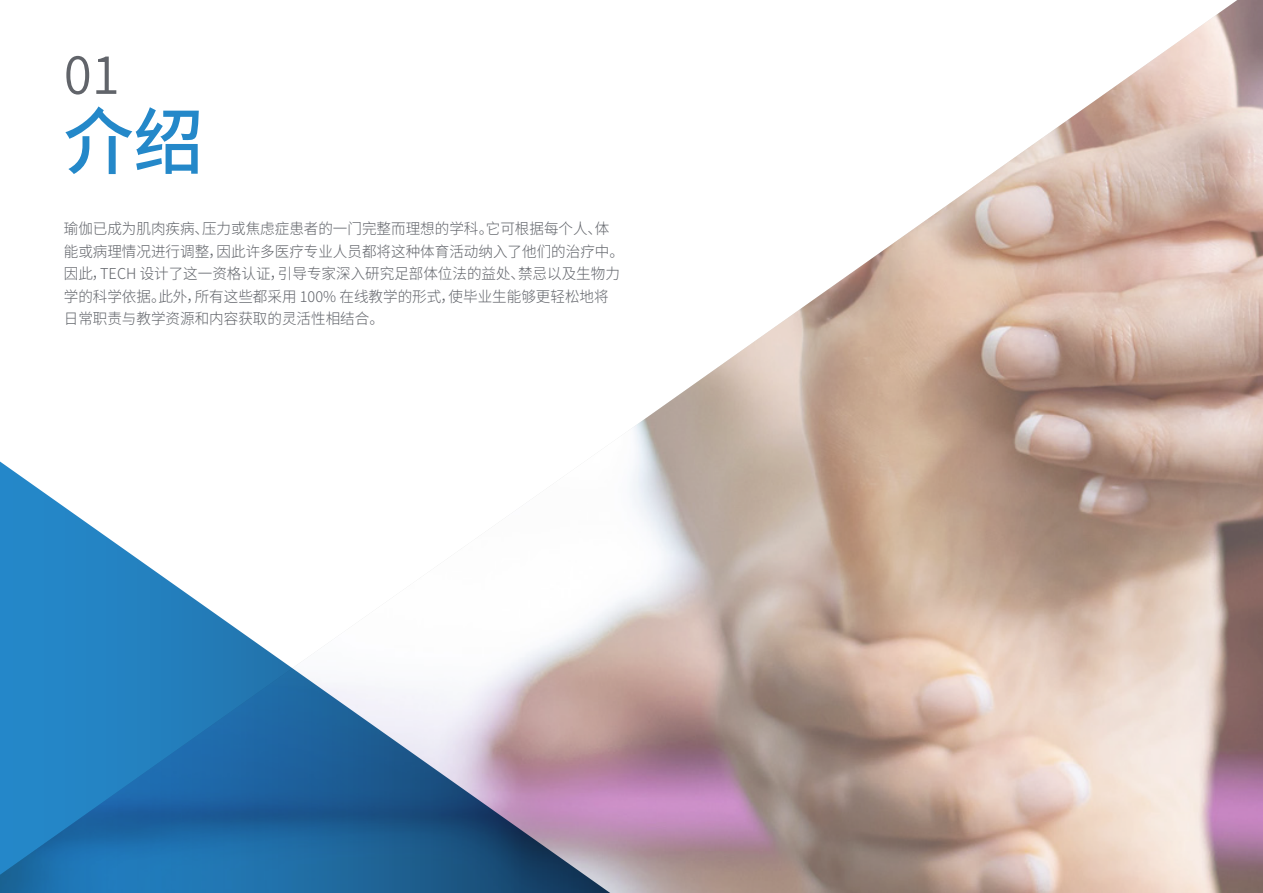
<style>
.page{position:relative;width:1263px;height:893px;background:#fff}
.page>*{position:absolute;margin:0;border:0;box-sizing:border-box;transform-origin:0 0}
.t1{font:500 72px "Source Han Sans CN";color:#2488c9}
.t2{font:52.5px "Source Han Sans CN";color:#61646a}
.t3{font:300 15px/22.5px "Source Han Sans CN";color:#61646a}
</style>
<div class="page">
<img style="left:631px;top:0;width:632px;height:893px">
<svg style="left:0;top:446px;width:640px;height:447px"></svg>
<h2 class="t2" style="left:64px;top:45px;width:57px">01</h2>
<h1 class="t1" style="left:64px;top:101px;width:141px">介绍</h1>
<p class="t3" style="left:64px;top:218px;width:562px">瑜伽已成为肌肉疾病、压力或焦虑症患者的一门完整而理想的学科。它可根据每个人、体能或病理情况进行调整，因此许多医疗专业人员都将这种体育活动纳入了他们的治疗中。因此，TECH 设计了这一资格认证，引导专家深入研究足部体位法的益处、禁忌以及生物力学的科学依据。此外，所有这些都采用 100% 在线教学的形式，使毕业生能够更轻松地将日常职责与教学资源和内容获取的灵活性相结合。</p>
</div>
